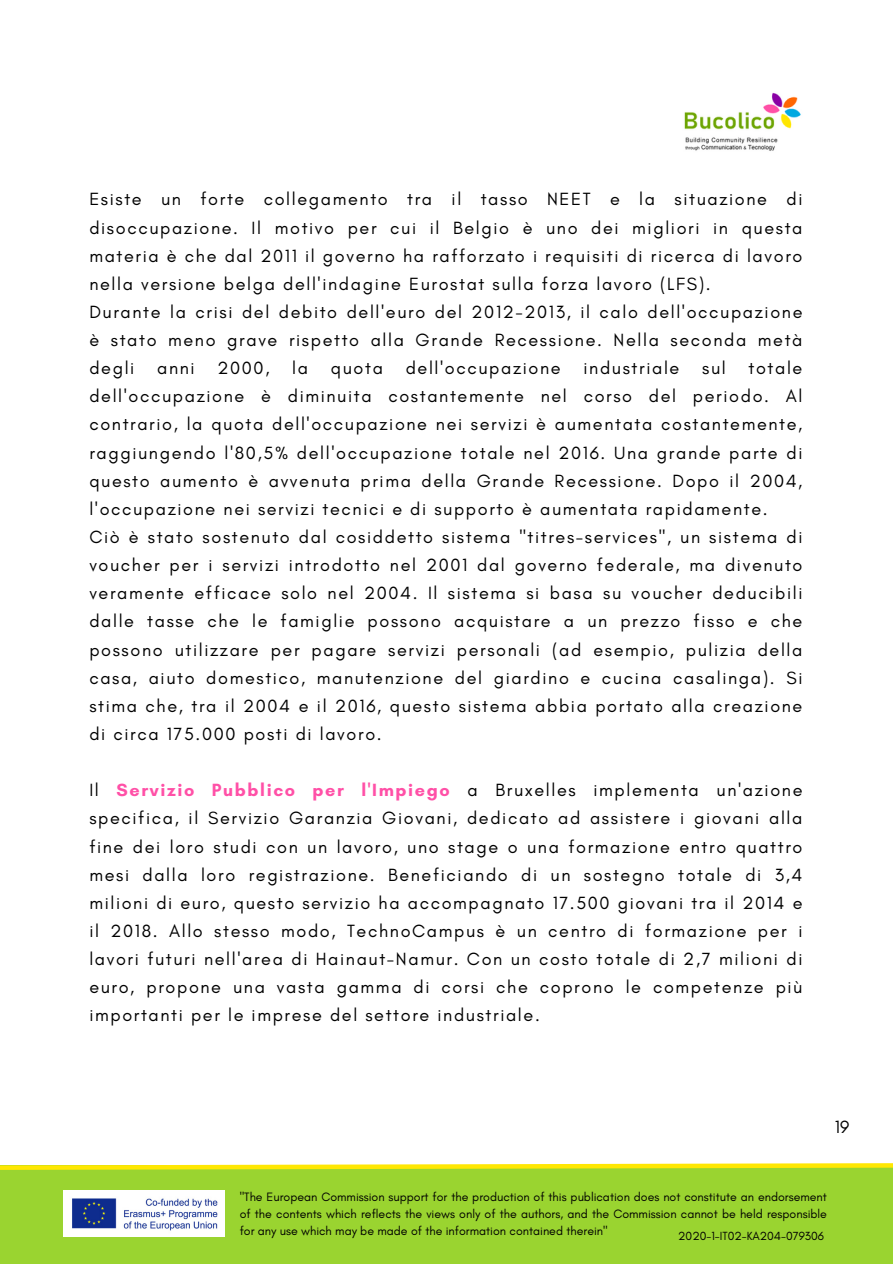
<style>
.page{position:relative;width:893px;height:1264px;background:#fff}
.page>*{position:absolute;margin:0;border:0;box-sizing:border-box;transform-origin:0 0}
.t1{font:18px/28.2px "Glacial Indifference";letter-spacing:.09em;color:#000}
.t2{font:12.3px/16.6px "Glacial Indifference";color:#000;text-align:justify}
.t3{font:12px "Glacial Indifference";color:#000}
.s1{font-weight:700;color:#ff50a7}
</style>
<div class="page">
<img style="left:684px;top:92px;width:117px;height:59px">
<div style="left:0;top:1165px;width:892px;height:98px;background:#9ad430"></div>
<img style="left:63px;top:1190px;width:161px;height:46px">
<svg style="left:0;top:1163px;width:892px;height:7px"></svg>
<p class="t1" style="left:89px;top:185px;width:714px">Esiste un forte collegamento tra il tasso NEET e la situazione di disoccupazione. Il motivo per cui il Belgio è uno dei migliori in questa materia è che dal 2011 il governo ha rafforzato i requisiti di ricerca di lavoro nella versione belga dell'indagine Eurostat sulla forza lavoro (LFS).<br>Durante la crisi del debito dell'euro del 2012-2013, il calo dell'occupazione è stato meno grave rispetto alla Grande Recessione. Nella seconda metà degli</p>
<p class="t1" style="left:89px;top:354px;width:714px;text-indent:659px">totale dell'occupazione è diminuita costantemente nel corso del periodo. Al contrario, la quota dell'occupazione nei servizi è aumentata costantemente, raggiungendo l'80,5% dell'occupazione totale nel 2016. Una grande parte di questo aumento è avvenuta prima della Grande Recessione. Dopo il 2004, l'occupazione nei servizi tecnici e di supporto è aumentata rapidamente.<br>Ciò è stato sostenuto dal cosiddetto sistema "titres-services", un sistema di voucher per i servizi introdotto nel 2001 dal governo federale, ma divenuto veramente efficace solo nel 2004. Il sistema si basa su voucher deducibili dalle tasse che le famiglie possono acquistare a un prezzo fisso e che possono utilizzare per pagare servizi personali (ad esempio, pulizia della casa, aiuto domestico, manutenzione del giardino e cucina casalinga). Si stima che, tra il 2004 e il 2016, questo sistema abbia portato alla creazione di circa 175.000 posti di lavoro.</p>
<p class="t1" style="left:89px;top:775px;width:714px;text-align:justify">Il <span class="s1">Servizio Pubblico per l'Impiego</span> a Bruxelles implementa un'azione specifica, il Servizio Garanzia Giovani, dedicato ad assistere i giovani alla fine dei loro studi con un lavoro, uno stage o una formazione entro quattro mesi dalla loro registrazione. Beneficiando di un sostegno totale di 3,4 milioni di euro, questo servizio ha accompagnato 17.500 giovani tra il 2014 e il 2018. Allo stesso modo, TechnoCampus è un centro di formazione per i lavori futuri nell'area di Hainaut-Namur. Con un costo totale di 2,7 milioni di euro, propone una vasta gamma di corsi che coprono le competenze più importanti per le imprese del settore industriale.</p>
<p class="t1" style="left:157px;top:354px;width:39px">anni</p>
<p class="t1" style="left:217px;top:354px;width:53px">2000,</p>
<p class="t1" style="left:292px;top:354px;width:17px">la</p>
<p class="t1" style="left:331px;top:354px;width:53px">quota</p>
<p class="t1" style="left:405px;top:354px;width:156px">dell'occupazione</p>
<p class="t1" style="left:583px;top:354px;width:97px">industriale</p>
<p class="t1" style="left:702px;top:354px;width:25px">sul</p>
<p class="t1" style="left:834px;top:1112px;width:16px">19</p>
<p class="t2" style="left:240px;top:1188px;width:588px">"The European Commission support for the production of this publication does not constitute an endorsement of the contents which reflects the views only of the authors, and the Commission cannot be held responsible for any use which may be made of the information contained therein"</p>
<p class="t3" style="left:678px;top:1228px;width:147px">2020-1-IT02-KA204-079306</p>
</div>
